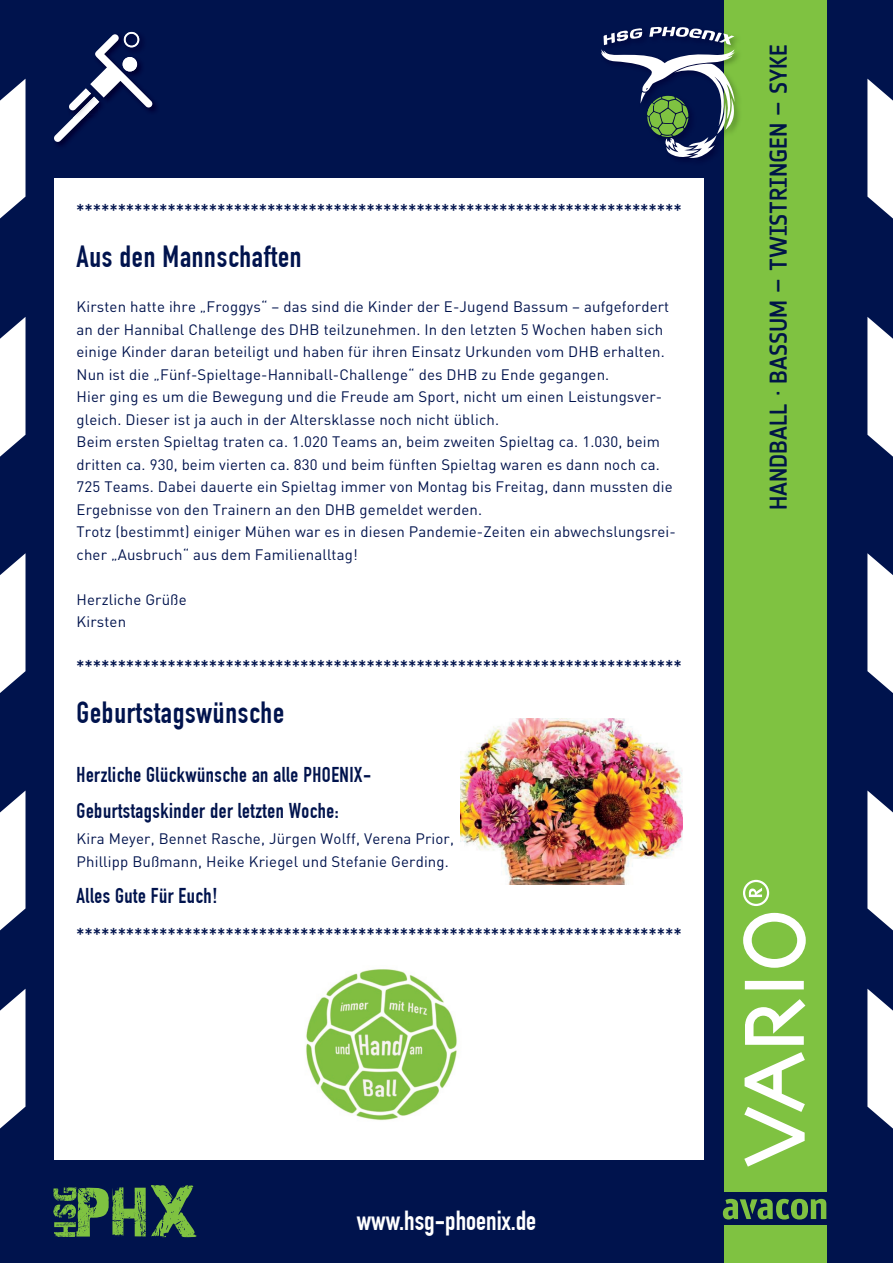
<style>
.page{position:relative;width:893px;height:1263px;background:#00134d}
.page>*{position:absolute;margin:0;border:0;box-sizing:border-box;transform-origin:0 0}
.t1{font:700 30px "DIN Condensed";letter-spacing:.025em;color:#00134d}
.t2{font:700 27px "DIN Condensed";color:#fff}
.t3{font:500 24px "Notes Soft";color:#001547}
.t4{font:700 21px/36px "DIN Condensed";letter-spacing:.025em;color:#00134d}
.t5{font:15px/22.5px "DIN";letter-spacing:.01em;color:#00134d}
</style>
<div class="page">
<svg style="left:53px;top:1185px;width:143px;height:52px"></svg>
<div style="left:724px;top:0;width:102px;height:1046px;background:#7fc241"></div>
<div style="left:724px;top:1037px;width:102px;height:154px;background:#7fc241"></div>
<div style="left:724px;top:1225px;width:102px;height:38px;background:#7fc241"></div>
<div style="left:54px;top:179px;width:650px;height:981px;background:#fff"></div>
<svg style="left:723px;top:1199px;width:103px;height:20px"></svg>
<svg style="left:745px;top:981px;width:59px;height:8px"></svg>
<svg style="left:744px;top:1052px;width:61px;height:114px"></svg>
<svg style="left:743px;top:913px;width:63px;height:55px"></svg>
<svg style="left:745px;top:999px;width:60px;height:46px"></svg>
<svg style="left:743px;top:880px;width:26px;height:26px"></svg>
<img style="left:152px;top:101px;width:4px;height:10px">
<svg style="left:54px;top:32px;width:98px;height:110px"></svg>
<img style="left:658px;top:26px;width:81px;height:102px">
<svg style="left:601px;top:27px;width:134px;height:133px"></svg>
<svg style="left:0;top:317px;width:26px;height:140px;background:#d2d6e0"></svg>
<svg style="left:867px;top:317px;width:26px;height:140px;background:#d2d6e0"></svg>
<svg style="left:0;top:79px;width:26px;height:140px;background:#d2d6e0"></svg>
<svg style="left:867px;top:79px;width:26px;height:140px;background:#d2d6e0"></svg>
<svg style="left:0;top:553px;width:26px;height:140px;background:#d2d6e0"></svg>
<svg style="left:867px;top:553px;width:26px;height:140px;background:#d2d6e0"></svg>
<svg style="left:0;top:989px;width:26px;height:140px;background:#d2d6e0"></svg>
<svg style="left:867px;top:989px;width:26px;height:140px;background:#d2d6e0"></svg>
<svg style="left:0;top:790px;width:26px;height:141px"></svg>
<svg style="left:867px;top:790px;width:26px;height:141px"></svg>
<img style="left:461px;top:719px;width:222px;height:165px">
<img style="left:306px;top:969px;width:151px;height:152px">
<h3 class="t4" style="left:77px;top:194px;width:607px">*************************************************************************</h3>
<h1 class="t1" style="left:77px;top:239px;width:227px">Aus den Mannschaften</h1>
<p class="t5" style="left:77px;top:295px;width:601px">Kirsten hatte ihre „Froggys“ – das sind die Kinder der E-Jugend Bassum – aufgefordert an der Hannibal Challenge des DHB teilzunehmen. In den letzten 5 Wochen haben sich einige Kinder daran beteiligt und haben für ihren Einsatz Urkunden vom DHB erhalten.<br>Nun ist die „Fünf-Spieltage-Hanniball-Challenge“ des DHB zu Ende gegangen.<br>Hier ging es um die Bewegung und die Freude am Sport, nicht um einen Leistungsver&shy;gleich. Dieser ist ja auch in der Altersklasse noch nicht üblich.<br>Beim ersten Spieltag traten ca. 1.020 Teams an, beim zweiten Spieltag ca. 1.030, beim dritten ca. 930, beim vierten ca. 830 und beim fünften Spieltag waren es dann noch ca.<br>725 Teams. Dabei dauerte ein Spieltag immer von Montag bis Freitag, dann mussten die Ergebnisse von den Trainern an den DHB gemeldet werden.<br>Trotz (bestimmt) einiger Mühen war es in diesen Pandemie-Zeiten ein abwechslungsrei&shy;cher „Ausbruch“ aus dem Familienalltag!</p>
<p class="t5" style="left:77px;top:588px;width:112px">Herzliche Grüße<br>Kirsten</p>
<h3 class="t4" style="left:77px;top:650px;width:607px">*************************************************************************</h3>
<h1 class="t1" style="left:77px;top:695px;width:209px">Geburtstagswünsche</h1>
<h3 class="t4" style="left:77px;top:756px;width:296px">Herzliche Glückwünsche an alle PHOENIX-<br>Geburtstagskinder der letzten Woche:</h3>
<p class="t5" style="left:77px;top:827px;width:379px">Kira Meyer, Bennet Rasche, Jürgen Wolff, Verena Prior,<br>Phillipp Bußmann, Heike Kriegel und Stefanie Gerding.</p>
<h3 class="t4" style="left:77px;top:875px;width:607px;line-height:40.2px">Alles Gute Für Euch! *************************************************************************</h3>
<h3 class="t3" style="left:765px;top:510px;width:467px;rotate:-90deg">HANDBALL · BASSUM – TWISTRINGEN – SYKE</h3>
<h2 class="t2" style="left:357px;top:1205px;width:181px">www.hsg-phoenix.de</h2>
</div>
